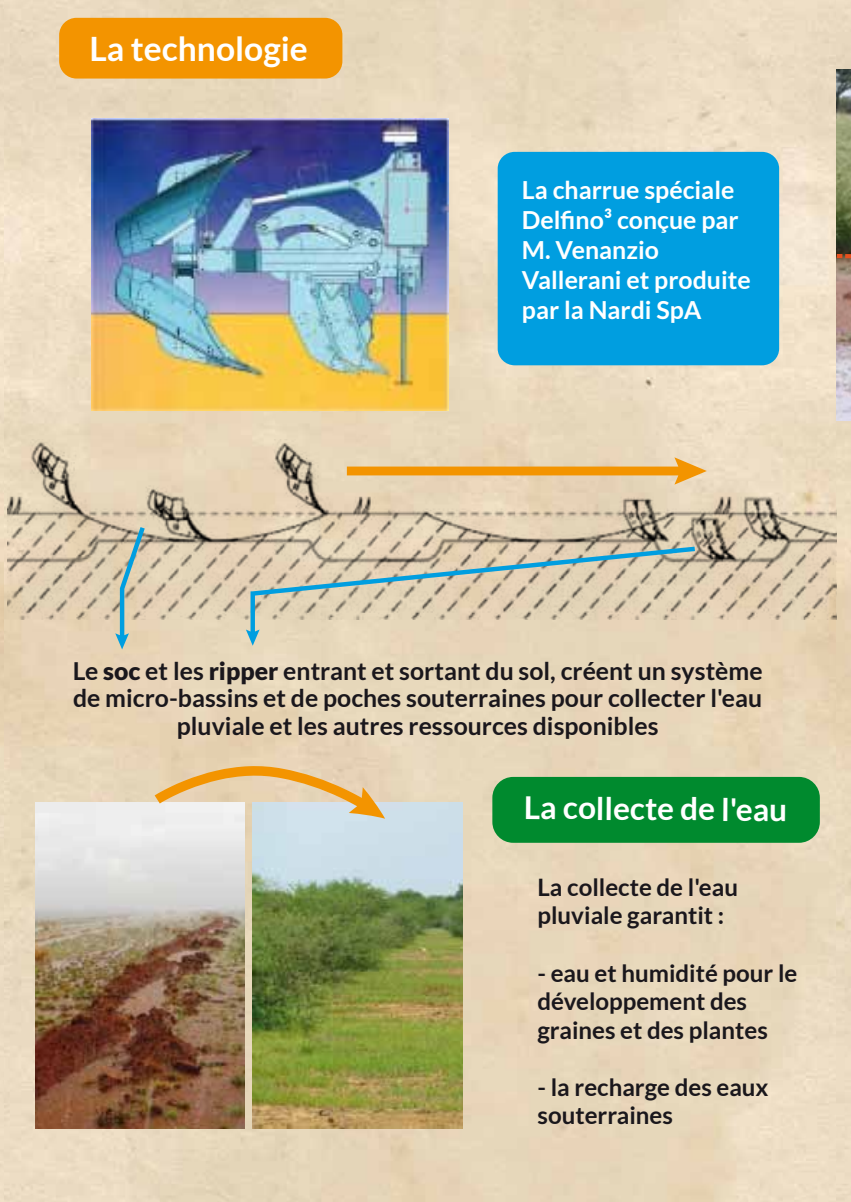
<style>
.page{position:relative;width:851px;height:1202px;background:#fff}
.page>*{position:absolute;margin:0;border:0;box-sizing:border-box;transform-origin:0 0}
.t1{font:700 33.6px "Lato";color:#fff}
.t2{font:700 31.6px "Lato";letter-spacing:-.01em;color:#fff}
.t3{font:700 24.8px/27.6px "Lato";color:#1a171c;text-align:center}
.t4{font:700 24.8px/30.2px "Lato";color:#fff}
.t5{font:700 24px/28.6px "Lato";color:#1a171c}
.s1{font-weight:900}
</style>
<div class="page">
<img style="left:4px;top:0;width:831px;height:1202px">
<img style="left:835px;top:0;width:15px;height:1202px">
<div style="left:492px;top:777px;width:327px;height:66px;background:#008a2e;border-radius:21px"></div>
<div style="left:497px;top:152px;width:281px;height:213px;background:#009ee0;border-radius:17px"></div>
<img style="left:836px;top:70px;width:14px;height:351px">
<svg style="left:836px;top:252px;width:14px;height:11px"></svg>
<div style="left:0;top:492px;width:850px;height:185px;background:#e8d5ba"></div>
<img style="left:7px;top:440px;width:828px;height:179px">
<div style="left:59px;top:18px;width:283px;height:61px;background:#f39400;border-radius:17px"></div>
<svg style="left:346px;top:457px;width:360px;height:28px"></svg>
<svg style="left:115px;top:527px;width:30px;height:122px"></svg>
<svg style="left:246px;top:547px;width:448px;height:99px"></svg>
<img style="left:92px;top:119px;width:356px;height:292px">
<img style="left:36px;top:802px;width:209px;height:326px">
<img style="left:252px;top:802px;width:210px;height:326px">
<svg style="left:154px;top:766px;width:231px;height:53px"></svg>
<h1 class="t1" style="left:89px;top:29px;width:219px">La technologie</h1>
<p class="t4" style="left:521px;top:174px;width:230px">La charrue spéciale<br>Delfino³ conçue par<br>M. Venanzio<br>Vallerani et produite par la Nardi SpA</p>
<p class="t3" style="left:73px;top:657px;width:691px">Le <span class="s1">soc</span> et les <span class="s1">ripper</span> entrant et sortant du sol, créent un système de micro-bassins et de poches souterraines pour collecter l'eau pluviale et les autres ressources disponibles</p>
<p class="t2" style="left:523px;top:790px;width:265px">La collecte de l'eau</p>
<p class="t5" style="left:537px;top:872px;width:202px">La collecte de l'eau pluviale garantit :</p>
<p class="t5" style="left:537px;top:958px;width:261px">- eau et humidité pour le développement des graines et des plantes</p>
<p class="t5" style="left:537px;top:1072px;width:232px">- la recharge des eaux souterraines</p>
</div>
